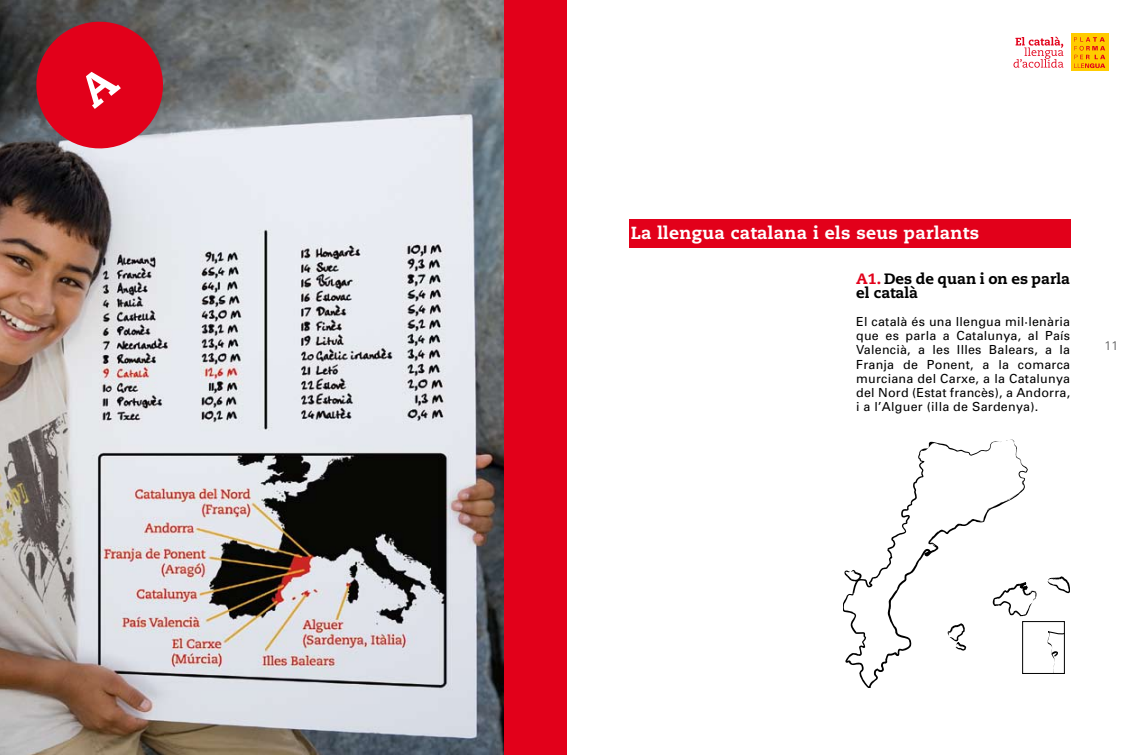
<style>
.page{position:relative;width:1134px;height:755px;background:#fff}
.page>*{position:absolute;margin:0;border:0;box-sizing:border-box;transform-origin:0 0}
.t1{font:800 17.5px "Caecilia";letter-spacing:.02em;color:#fff}
.t2{font:800 15px/14.1px "Caecilia";color:#000}
.t3{font:12.5px/14.1px "Univers";letter-spacing:.02em;color:#000;text-align:justify}
.t4{font:300 12.5px "Univers";color:#4b4b4d}
.s1{color:#e2001a}
</style>
<div class="page">
<svg style="left:1013px;top:36px;width:50px;height:32px"></svg>
<div style="left:1071px;top:33px;width:38px;height:38px;background:#fc0"></div>
<svg style="left:1074px;top:37px;width:31px;height:31px"></svg>
<div style="left:0;top:0;width:567px;height:755px;background:#e2001a"></div>
<div style="left:629px;top:220px;width:441px;height:28px;background:#e2001a"></div>
<img style="left:0;top:0;width:503px;height:755px">
<svg style="left:843px;top:439px;width:185px;height:248px"></svg>
<svg style="left:999px;top:440px;width:10px;height:2px"></svg>
<svg style="left:844px;top:570px;width:18px;height:11px"></svg>
<svg style="left:1048px;top:576px;width:22px;height:17px"></svg>
<svg style="left:992px;top:581px;width:45px;height:35px"></svg>
<svg style="left:947px;top:623px;width:19px;height:28px"></svg>
<div style="left:1022px;top:621px;width:43px;height:52px;border:1px solid #000"></div>
<svg style="left:1047px;top:631px;width:17px;height:42px"></svg>
<svg style="left:28px;top:14px;width:143px;height:142px"></svg>
<h1 class="t1" style="left:631px;top:222px;width:350px">La llengua catalana i els seus parlants</h1>
<p class="t2" style="left:856px;top:271px;width:215px"><span class="s1">A1.</span> Des de quan i on es parla el català</p>
<p class="t3" style="left:856px;top:315px;width:216px">El català és una llengua mil·lenària que es parla a Catalunya, al País Valencià, a les Illes Balears, a la Franja de Ponent, a la comarca murciana del Carxe, a la Catalunya del Nord (Estat francès), a Andorra, i a l’Alguer (illa de Sardenya).</p>
<p class="t4" style="left:1104px;top:338px;width:15px">11</p>
</div>
